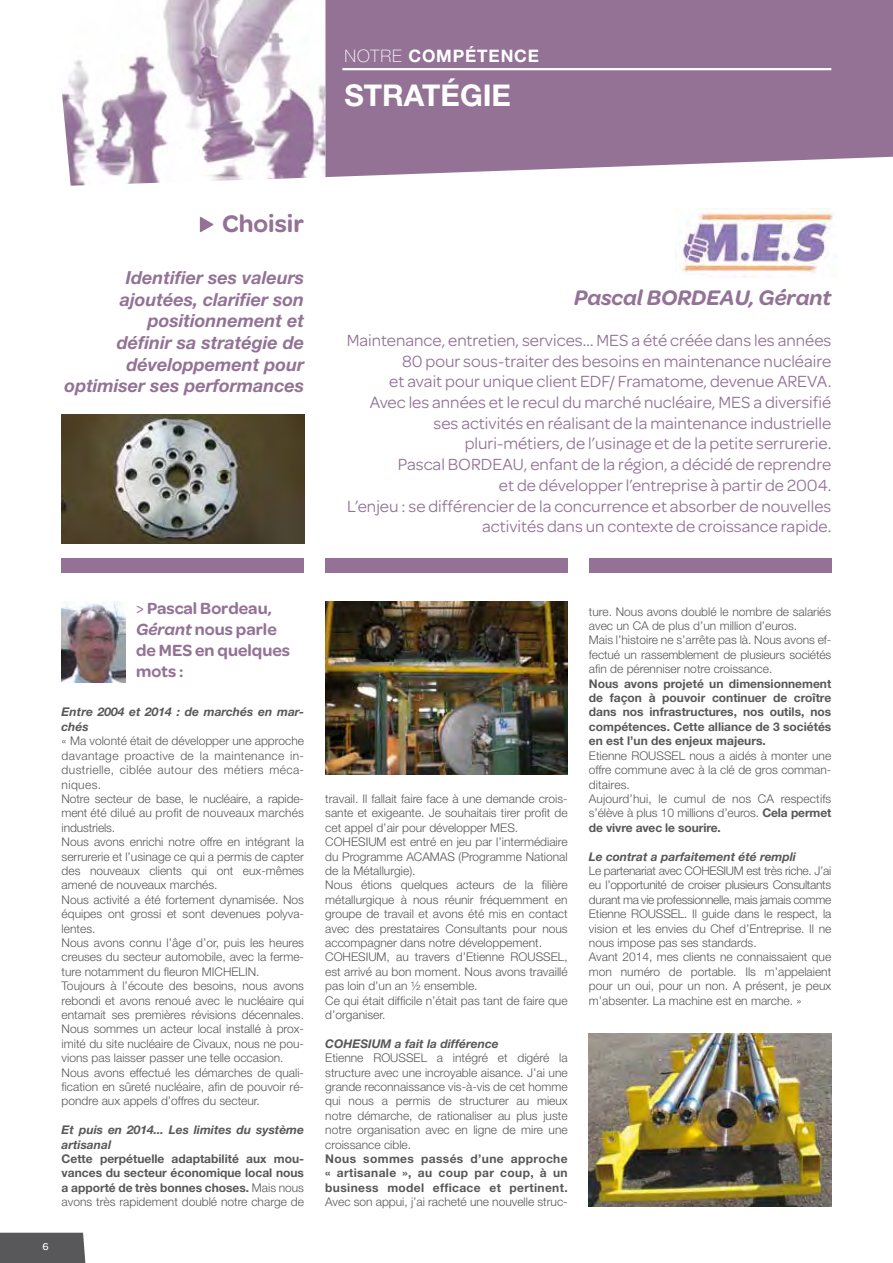
<style>
.page{position:relative;width:893px;height:1263px;background:#fff}
.page>*{position:absolute;margin:0;border:0;box-sizing:border-box;transform-origin:0 0}
.t1{font:700 30px "Helvetica Neue";color:#fff}
.t2{font:600 25.5px "Omnes";color:#937296}
.t3{font:italic 600 22.5px "Omnes";color:#937296}
.t4{font:italic 700 18px/21.6px "Helvetica Neue";color:#937296;text-align:right}
.t5{font:17.25px/20.7px "Omnes";color:#937296;text-align:right}
.t6{font:600 17.25px/21px "Omnes";color:#937296}
.t7{font:700 17.25px "Helvetica Neue";letter-spacing:.05em;color:#fff}
.t8{font:300 12px/14.4px "Helvetica Neue";color:#58585a}
.t9{font:700 12px/14.4px "Helvetica Neue";color:#58585a;text-align:justify}
.t10{font:italic 700 12px/14.4px "Helvetica Neue";color:#58585a}
.t11{font:500 10.5px "Omnes";color:#fff}
.s1{font-weight:100}
.s2{font-weight:400}
.s3{font-style:italic}
.s4{font-weight:300}
.s5{font-weight:700}
</style>
<div class="page">
<svg style="left:325px;top:0;width:568px;height:177px;background:#997a9c"></svg>
<hr style="left:342px;top:68px;width:489px;height:2px;background:#fff">
<div style="left:325px;top:558px;width:243px;height:15px;background:#937296"></div>
<div style="left:62px;top:558px;width:242px;height:15px;background:#937296"></div>
<div style="left:589px;top:558px;width:242px;height:15px;background:#937296"></div>
<div style="left:0;top:1233px;width:85px;height:30px;background:#58585a"></div>
<img style="left:675px;top:209px;width:159px;height:69px">
<img style="left:62px;top:602px;width:63px;height:80px">
<img style="left:325px;top:601px;width:243px;height:173px">
<img style="left:62px;top:414px;width:242px;height:130px">
<img style="left:589px;top:1033px;width:242px;height:173px">
<img style="left:62px;top:0;width:263px;height:186px">
<svg style="left:200px;top:217px;width:13px;height:15px"></svg>
<h3 class="t7" style="left:344px;top:46px;width:196px"><span class="s1">NOTRE</span> COMPÉTENCE</h3>
<h1 class="t1" style="left:344px;top:77px;width:168px">STRATÉGIE</h1>
<h2 class="t2" style="left:222px;top:209px;width:83px">Choisir</h2>
<h3 class="t4" style="left:65px;top:267px;width:241px">Identifier ses valeurs ajoutées, clarifier son positionnement et<br>définir sa stratégie de développement pour optimiser ses performances</h3>
<h3 class="t3" style="left:574px;top:284px;width:259px">Pascal BORDEAU, Gérant</h3>
<p class="t5" style="left:347px;top:330px;width:486px">Maintenance, entretien, services… MES a été créée dans les années 80 pour sous-traiter des besoins en maintenance nucléaire<br>et avait pour unique client EDF/ Framatome, devenue AREVA.<br>Avec les années et le recul du marché nucléaire, MES a diversifié ses activités en réalisant de la maintenance industrielle pluri-métiers, de l’usinage et de la petite serrurerie.<br>Pascal BORDEAU, enfant de la région, a décidé de reprendre<br>et de développer l’entreprise à partir de 2004.<br>L’enjeu : se différencier de la concurrence et absorber de nouvelles activités dans un contexte de croissance rapide.</p>
<h3 class="t6" style="left:136px;top:598px;width:155px"><span class="s2">&gt;</span> Pascal Bordeau,<br><span class="s3">Gérant</span> nous parle de MES en quelques mots :</h3>
<p class="t10" style="left:62px;top:705px;width:244px">Entre 2004 et 2014 : de marchés en mar&shy;chés</p>
<p class="t8" style="left:62px;top:733px;width:244px">« Ma volonté était de développer une approche davantage proactive de la maintenance in&shy;dustrielle, ciblée autour des métiers méca&shy;niques.<br>Notre secteur de base, le nucléaire, a rapide&shy;ment été dilué au profit de nouveaux marchés industriels.<br>Nous avons enrichi notre offre en intégrant la serrurerie et l’usinage ce qui a permis de capter des nouveaux clients qui ont eux-mêmes amené de nouveaux marchés.<br>Nous activité a été fortement dynamisée. Nos équipes ont grossi et sont devenues polyva&shy;lentes.<br>Nous avons connu l’âge d’or, puis les heures creuses du secteur automobile, avec la ferme&shy;ture notamment du fleuron MICHELIN.<br>Toujours à l’écoute des besoins, nous avons rebondi et avons renoué avec le nucléaire qui entamait ses premières révisions décennales.<br>Nous sommes un acteur local installé à prox&shy;imité du site nucléaire de Civaux, nous ne pou&shy;vions pas laisser passer une telle occasion.<br>Nous avons effectué les démarches de quali&shy;fication en sûreté nucléaire, afin de pouvoir ré&shy;pondre aux appels d’offres du secteur.</p>
<p class="t10" style="left:62px;top:1122px;width:244px">Et puis en 2014... Les limites du système artisanal</p>
<p class="t9" style="left:62px;top:1151px;width:244px">Cette perpétuelle adaptabilité aux mou&shy;vances du secteur économique local nous a apporté de très bonnes choses. <span class="s4">Mais nous avons très rapidement doublé notre charge de</span></p>
<p class="t11" style="left:43px;top:1240px;width:8px">6</p>
<p class="t8" style="left:325px;top:791px;width:244px">travail. Il fallait faire face à une demande crois&shy;sante et exigeante. Je souhaitais tirer profit de cet appel d’air pour développer MES.<br>COHESIUM est entré en jeu par l’intermédiaire du Programme ACAMAS (Programme National de la Métallurgie).<br>Nous étions quelques acteurs de la filière métallurgique à nous réunir fréquemment en groupe de travail et avons été mis en contact avec des prestataires Consultants pour nous accompagner dans notre développement.<br>COHESIUM, au travers d’Etienne ROUSSEL, est arrivé au bon moment. Nous avons travaillé pas loin d’un an ½ ensemble.<br>Ce qui était difficile n’était pas tant de faire que d’organiser.</p>
<p class="t10" style="left:325px;top:1036px;width:175px">COHESIUM a fait la différence</p>
<p class="t8" style="left:325px;top:1050px;width:244px;text-align:justify">Etienne ROUSSEL a intégré et digéré la structure avec une incroyable aisance. J’ai une grande reconnaissance vis-à-vis de cet homme qui nous a permis de structurer au mieux notre démarche, de rationaliser au plus juste notre organisation avec en ligne de mire une croissance cible.</p>
<p class="t9" style="left:325px;top:1151px;width:244px">Nous sommes passés d’une approche « artisanale », au coup par coup, à un business model efficace et pertinent.</p>
<p class="t8" style="left:325px;top:1194px;width:244px">Avec son appui, j’ai racheté une nouvelle struc-</p>
<p class="t8" style="left:589px;top:604px;width:244px">ture. Nous avons doublé le nombre de salariés avec un CA de plus d’un million d’euros.<br>Mais l’histoire ne s’arrête pas là. Nous avons ef&shy;fectué un rassemblement de plusieurs sociétés afin de pérenniser notre croissance.</p>
<p class="t9" style="left:589px;top:676px;width:244px">Nous avons projeté un dimensionnement de façon à pouvoir continuer de croître dans nos infrastructures, nos outils, nos compétences. Cette alliance de 3 sociétés en est l’un des enjeux majeurs.</p>
<p class="t8" style="left:589px;top:748px;width:244px">Etienne ROUSSEL nous a aidés à monter une offre commune avec à la clé de gros comman&shy;ditaires.<br>Aujourd’hui, le cumul de nos CA respectifs s’élève à plus 10 millions d’euros. <span class="s5">Cela permet de vivre avec le sourire.</span></p>
<p class="t10" style="left:589px;top:849px;width:209px">Le contrat a parfaitement été rempli</p>
<p class="t8" style="left:589px;top:863px;width:244px">Le partenariat avec COHESIUM est très riche. J’ai eu l’opportunité de croiser plusieurs Consultants durant ma vie professionnelle, mais jamais comme Etienne ROUSSEL. Il guide dans le respect, la vision et les envies du Chef d’Entreprise. Il ne nous impose pas ses standards.<br>Avant 2014, mes clients ne connaissaient que mon numéro de portable. Ils m’appelaient pour un oui, pour un non. A présent, je peux m’absenter. La machine est en marche. »</p>
</div>
